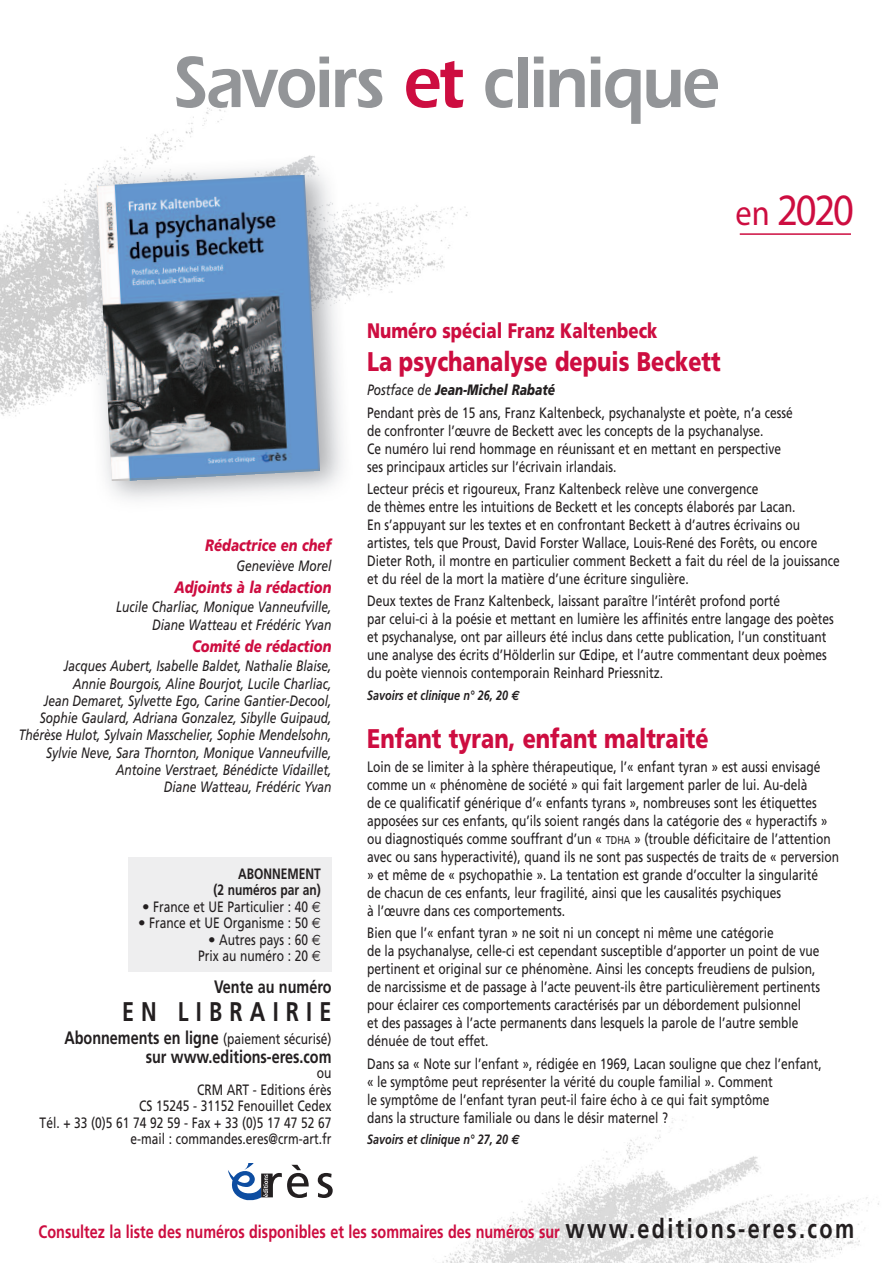
<style>
.page{position:relative;width:893px;height:1263px;background:#fff}
.page>*{position:absolute;margin:0;border:0;box-sizing:border-box;transform-origin:0 0}
.t1{font:600 75px "Itc Eras";letter-spacing:-.03em;color:#939598;scale:.89 1}
.t2{font:45px "Myriad";color:#cd0d40;scale:.9 1}
.t3{font:900 27px "Frutiger";color:#cd0d40;scale:.8 1}
.t4{font:700 27px "Frutiger";letter-spacing:.335em;color:#231f20;scale:.8 1}
.t5{font:900 21px "Frutiger";color:#cd0d40;scale:.8 1}
.t6{font:700 18px "Frutiger";color:#cd0d40;scale:.8 1}
.t7{font:700 18px/18.6px "Frutiger";color:#231f20;text-align:right;scale:.8 1}
.t8{font:italic 900 16.5px "Frutiger";color:#cd0d40;scale:.8 1}
.t9{font:15px/18px "Frutiger";color:#231f20;scale:.8 1}
.t10{font:italic 15px/17.2px "Frutiger";color:#231f20;text-align:right;scale:.8 1}
.t11{font:15px/16.5px "Frutiger";color:#231f20;text-align:right}
.t12{font:700 15px/16.5px "Frutiger";color:#231f20;text-align:right;scale:.8 1}
.t13{font:italic 700 13.5px "Frutiger";color:#231f20;scale:.8 1}
.s1{color:#cd0d40}
.s2{font-size:36px}
.s3{font-family:"Euro Sans"}
.s4{font-weight:400;font-size:15px}
.s5{font-style:italic}
.s6{font-weight:900;font-style:italic}
.s7{font-size:11.25px}
.s8{font-size:27px;color:#231f20}
</style>
<div class="page">
<img style="left:0;top:104px;width:468px;height:312px">
<img style="left:317px;top:1118px;width:562px;height:145px">
<svg style="left:318px;top:1173px;width:15px;height:25px"></svg>
<svg style="left:228px;top:1163px;width:81px;height:38px"></svg>
<div style="left:128px;top:857px;width:204px;height:115px;background:#eeeeef"></div>
<img style="left:80px;top:155px;width:277px;height:345px">
<img style="left:96px;top:175px;width:224px;height:305px">
<hr style="left:740px;top:233px;width:111px;height:2px;background:#cd0d40">
<h1 class="t1" style="left:173px;top:57px;width:616px">Savoirs <span class="s1">et</span> clinique</h1>
<h2 class="t2" style="left:735px;top:193px;width:133px"><span class="s2">en</span> 2020</h2>
<p class="t8" style="left:205px;top:539px;width:159px">Rédactrice en chef</p>
<p class="t10" style="left:236px;top:558px;width:120px">Geneviève Morel</p>
<p class="t8" style="left:174px;top:581px;width:198px">Adjoints à la rédaction</p>
<p class="t10" style="left:116px;top:600px;width:271px">Lucile Charliac, Monique Vanneufville,<br>Diane Watteau et Frédéric Yvan</p>
<p class="t8" style="left:192px;top:639px;width:176px">Comité de rédaction</p>
<p class="t10" style="left:19px;top:659px;width:392px">Jacques Aubert, Isabelle Baldet, Nathalie Blaise,<br>Annie Bourgois, Aline Bourjot, Lucile Charliac,<br>Jean Demaret, Sylvette Ego, Carine Gantier-Decool, Sophie Gaulard, Adriana Gonzalez, Sibylle Guipaud, Thérèse Hulot, Sylvain Masschelier, Sophie Mendelsohn, Sylvie Neve, Sara Thornton, Monique Vanneufville, Antoine Verstraet, Bénédicte Vidaillet,<br>Diane Watteau, Frédéric Yvan</p>
<p class="t12" style="left:213px;top:866px;width:136px">ABONNEMENT<br>(2 numéros par an)</p>
<p class="t11" style="left:142px;top:899px;width:180px">• France et UE Particulier : 40 <span class="s3">€</span></p>
<p class="t11" style="left:138px;top:916px;width:184px">• France et UE Organisme : 50 <span class="s3">€</span></p>
<p class="t11" style="left:198px;top:932px;width:124px">• Autres pays : 60 <span class="s3">€<br></span>Prix au numéro : 20 <span class="s3">€</span></p>
<p class="t7" style="left:214px;top:979px;width:148px">Vente au numéro</p>
<h3 class="t4" style="left:122px;top:1001px;width:263px">EN LIBRAIRIE</h3>
<p class="t7" style="left:64px;top:1030px;width:335px">Abonnements en ligne <span class="s4">(paiement sécurisé) </span>sur www.editions-eres.com</p>
<p class="t9" style="left:40px;top:1066px;width:366px;line-height:16.5px;text-align:right">ou<br>CRM ART - Editions érès<br>CS 15245 - 31152 Fenouillet Cedex<br>Tél. + 33 (0)5 61 74 92 59 - Fax + 33 (0)5 17 47 52 67 e-mail : commandes.eres@crm-art.fr</p>
<h3 class="t5" style="left:367px;top:322px;width:364px">Numéro spécial Franz Kaltenbeck</h3>
<h3 class="t3" style="left:367px;top:351px;width:444px">La psychanalyse depuis Beckett</h3>
<p class="t9" style="left:367px;top:380px;width:534px;line-height:22.2px"><span class="s5">Postface de</span> <span class="s6">Jean-Michel Rabaté<br></span>Pendant près de 15 ans, Franz Kaltenbeck, psychanalyste et poète, n’a cessé</p>
<p class="t9" style="left:367px;top:422px;width:519px">de confronter l’œuvre de Beckett avec les concepts de la psychanalyse.<br>Ce numéro lui rend hommage en réunissant et en mettant en perspective ses principaux articles sur l’écrivain irlandais.</p>
<p class="t9" style="left:367px;top:481px;width:592px">Lecteur précis et rigoureux, Franz Kaltenbeck relève une convergence<br>de thèmes entre les intuitions de Beckett et les concepts élaborés par Lacan.<br>En s’appuyant sur les textes et en confrontant Beckett à d’autres écrivains ou artistes, tels que Proust, David Forster Wallace, Louis-René des Forêts, ou encore Dieter Roth, il montre en particulier comment Beckett a fait du réel de la jouissance et du réel de la mort la matière d’une écriture singulière.</p>
<p class="t9" style="left:367px;top:593px;width:585px">Deux textes de Franz Kaltenbeck, laissant paraître l’intérêt profond porté<br>par celui-ci à la poésie et mettant en lumière les affinités entre langage des poètes et psychanalyse, ont par ailleurs été inclus dans cette publication, l’un constituant une analyse des écrits d’Hölderlin sur Œdipe, et l’autre commentant deux poèmes du poète viennois contemporain Reinhard Priessnitz.</p>
<p class="t13" style="left:367px;top:690px;width:192px">Savoirs et clinique n° 26, 20 <span class="s3">€</span></p>
<h3 class="t3" style="left:367px;top:727px;width:428px">Enfant tyran, enfant maltraité</h3>
<p class="t9" style="left:367px;top:759px;width:592px">Loin de se limiter à la sphère thérapeutique, l’« enfant tyran » est aussi envisagé comme un « phénomène de société » qui fait largement parler de lui. Au-delà<br>de ce qualificatif générique d’« enfants tyrans », nombreuses sont les étiquettes apposées sur ces enfants, qu’ils soient rangés dans la catégorie des « hyperactifs » ou diagnostiqués comme souffrant d’un « <span class="s7">TDHA</span> » (trouble déficitaire de l’attention avec ou sans hyperactivité), quand ils ne sont pas suspectés de traits de « perversion » et même de « psychopathie ». La tentation est grande d’occulter la singularité<br>de chacun de ces enfants, leur fragilité, ainsi que les causalités psychiques<br>à l’œuvre dans ces comportements.</p>
<p class="t9" style="left:367px;top:925px;width:568px">Bien que l’« enfant tyran » ne soit ni un concept ni même une catégorie<br>de la psychanalyse, celle-ci est cependant susceptible d’apporter un point de vue pertinent et original sur ce phénomène. Ainsi les concepts freudiens de pulsion, de narcissisme et de passage à l’acte peuvent-ils être particulièrement pertinents pour éclairer ces comportements caractérisés par un débordement pulsionnel<br>et des passages à l’acte permanents dans lesquels la parole de l’autre semble dénuée de tout effet.</p>
<p class="t9" style="left:367px;top:1055px;width:570px">Dans sa « Note sur l’enfant », rédigée en 1969, Lacan souligne que chez l’enfant, « le symptôme peut représenter la vérité du couple familial ». Comment<br>le symptôme de l’enfant tyran peut-il faire écho à ce qui fait symptôme<br>dans la structure familiale ou dans le désir maternel ?</p>
<p class="t13" style="left:367px;top:1134px;width:192px">Savoirs et clinique n° 27, 20 <span class="s3">€</span></p>
<p class="t6" style="left:39px;top:1224px;width:1021px">Consultez la liste des numéros disponibles et les sommaires des numéros sur <span class="s8">www.editions -eres .com</span></p>
</div>
